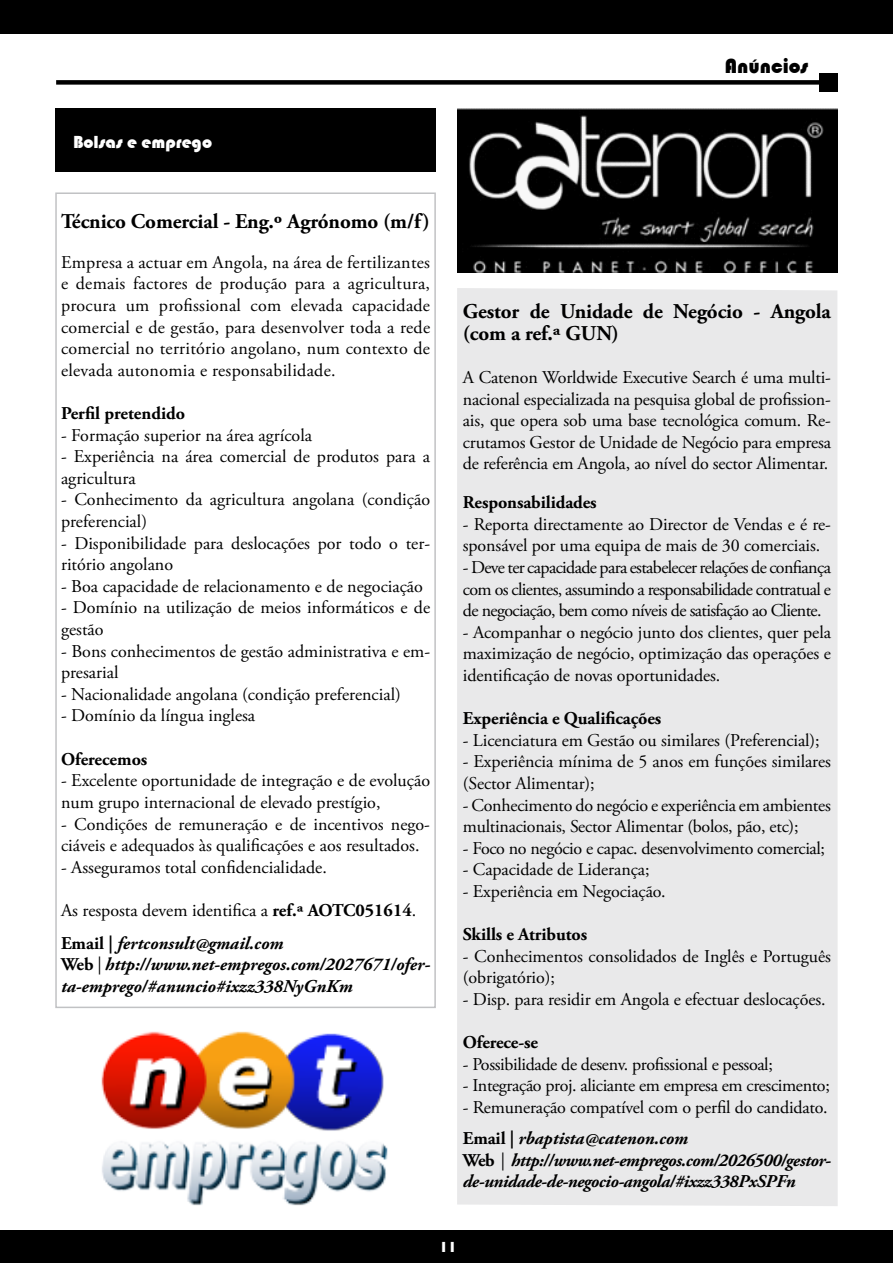
<style>
.page{position:relative;width:893px;height:1263px;background:#fff}
.page>*{position:absolute;margin:0;border:0;box-sizing:border-box;transform-origin:0 0}
.t1{font:700 21px/21.6px "Adobe Garamond Pro";letter-spacing:-.005em;color:#000}
.t2{font:21px "Bauhaus 93";color:#000}
.t3{font:18px/21.6px "Adobe Garamond Pro";letter-spacing:-.005em;color:#000}
.t4{font:700 18px "Adobe Garamond Pro";letter-spacing:-.005em;color:#000}
.t5{font:italic 700 18px/21.6px "Adobe Garamond Pro";letter-spacing:-.025em;color:#000}
.t6{font:italic 700 18px/21.6px "Adobe Garamond Pro";color:#000}
.t7{font:18px "Bauhaus 93";color:#fff}
.t8{font:15px "Bauhaus 93";color:#fff}
.s1{font-weight:700}
.s2{font-weight:700;font-style:italic}
.s3{font-style:normal}
.s4{font-weight:400;font-style:normal}
</style>
<div class="page">
<div style="left:0;top:0;width:893px;height:34px;background:#000"></div>
<div style="left:0;top:1230px;width:893px;height:33px;background:#000"></div>
<div style="left:56px;top:80px;width:773px;height:5px;background:#000"></div>
<div style="left:820px;top:73px;width:18px;height:18px;background:#000"></div>
<div style="left:55px;top:108px;width:381px;height:63px;background:#000"></div>
<img style="left:101px;top:1031px;width:287px;height:175px">
<div style="left:55px;top:192px;width:381px;height:816px;border:2px solid #c1c2c4"></div>
<div style="left:457px;top:288px;width:381px;height:918px;background:#e9e9ea"></div>
<img style="left:457px;top:108px;width:381px;height:165px">
<p class="t2" style="left:725px;top:54px;width:85px">Anúncios</p>
<p class="t7" style="left:73px;top:132px;width:140px">Bolsas e emprego</p>
<p class="t1" style="left:61px;top:211px;width:371px">Técnico Comercial - Eng.º Agrónomo (m/f)</p>
<p class="t3" style="left:61px;top:252px;width:371px;text-align:justify">Empresa a actuar em Angola, na área de fertilizantes e demais factores de produção para a agricultura, procura um profissional com elevada capacidade comercial e de gestão, para desenvolver toda a rede comercial no território angolano, num contexto de elevada autonomia e responsabilidade.</p>
<p class="t4" style="left:61px;top:403px;width:126px">Perfil pretendido</p>
<p class="t3" style="left:61px;top:425px;width:253px">- Formação superior na área agrícola</p>
<p class="t3" style="left:61px;top:446px;width:371px">- Experiência na área comercial de produtos para a agricultura</p>
<p class="t3" style="left:61px;top:490px;width:371px">- Conhecimento da agricultura angolana (condição preferencial)</p>
<p class="t3" style="left:61px;top:533px;width:371px">- Disponibilidade para deslocações por todo o ter&shy;ritório angolano</p>
<p class="t3" style="left:61px;top:576px;width:363px">- Boa capacidade de relacionamento e de negociação</p>
<p class="t3" style="left:61px;top:598px;width:371px">- Domínio na utilização de meios informáticos e de gestão</p>
<p class="t3" style="left:61px;top:641px;width:371px">- Bons conhecimentos de gestão administrativa e em&shy;presarial</p>
<p class="t3" style="left:61px;top:684px;width:341px">- Nacionalidade angolana (condição preferencial)</p>
<p class="t3" style="left:61px;top:706px;width:196px">- Domínio da língua inglesa</p>
<p class="t4" style="left:61px;top:748px;width:88px">Oferecemos</p>
<p class="t3" style="left:61px;top:770px;width:371px">- Excelente oportunidade de integração e de evolução num grupo internacional de elevado prestígio,</p>
<p class="t3" style="left:61px;top:814px;width:371px">- Condições de remuneração e de incentivos nego&shy;ciáveis e adequados às qualificações e aos resultados.</p>
<p class="t3" style="left:61px;top:857px;width:267px">- Asseguramos total confidencialidade.</p>
<p class="t3" style="left:61px;top:894px;width:357px;line-height:32.7px">As resposta devem identifica a <span class="s1">ref.ª AOTC051614</span>.<br><span class="s1">Email |</span> <span class="s2">fertconsult@gmail.com</span></p>
<p class="t6" style="left:61px;top:954px;width:371px"><span class="s3">Web</span> <span class="s4">|</span> http://www.net-empregos.com/2027671/ofer&shy;ta-emprego/#anuncio#ixzz338NyGnKm</p>
<p class="t1" style="left:463px;top:301px;width:370px">Gestor de Unidade de Negócio - Angola (com a ref.ª GUN)</p>
<p class="t3" style="left:463px;top:367px;width:370px;text-align:justify">A Catenon Worldwide Executive Search é uma multi&shy;nacional especializada na pesquisa global de profission&shy;ais, que opera sob uma base tecnológica comum. Re&shy;crutamos Gestor de Unidade de Negócio para empresa de referência em Angola, ao nível do sector Alimentar.</p>
<p class="t4" style="left:463px;top:492px;width:135px">Responsabilidades</p>
<p class="t3" style="left:463px;top:514px;width:370px">- Reporta directamente ao Director de Vendas e é re&shy;sponsável por uma equipa de mais de 30 comerciais.</p>
<p class="t3" style="left:463px;top:557px;width:370px;text-align:justify">- Deve ter capacidade para estabelecer relações de confiança com os clientes, assumindo a responsabilidade contratual e de negociação, bem como níveis de satisfação ao Cliente.</p>
<p class="t3" style="left:463px;top:622px;width:370px;text-align:justify">- Acompanhar o negócio junto dos clientes, quer pela maximização de negócio, optimização das operações e identificação de novas oportunidades.</p>
<p class="t4" style="left:463px;top:708px;width:200px">Experiência e Qualificações</p>
<p class="t3" style="left:463px;top:730px;width:358px">- Licenciatura em Gestão ou similares (Preferencial);</p>
<p class="t3" style="left:463px;top:751px;width:369px">- Experiência mínima de 5 anos em funções similares (Sector Alimentar);</p>
<p class="t3" style="left:463px;top:795px;width:369px">- Conhecimento do negócio e experiência em ambientes multinacionais, Sector Alimentar (bolos, pão, etc);</p>
<p class="t3" style="left:463px;top:838px;width:364px">- Foco no negócio e capac. desenvolvimento comercial;</p>
<p class="t3" style="left:463px;top:859px;width:188px">- Capacidade de Liderança;</p>
<p class="t3" style="left:463px;top:881px;width:204px">- Experiência em Negociação.</p>
<p class="t4" style="left:463px;top:924px;width:126px">Skills e Atributos</p>
<p class="t3" style="left:463px;top:946px;width:369px">- Conhecimentos consolidados de Inglês e Português (obrigatório);</p>
<p class="t3" style="left:463px;top:989px;width:364px">- Disp. para residir em Angola e efectuar deslocações.</p>
<p class="t4" style="left:463px;top:1032px;width:77px">Oferece-se</p>
<p class="t3" style="left:463px;top:1054px;width:311px">- Possibilidade de desenv. profissional e pessoal;</p>
<p class="t3" style="left:463px;top:1075px;width:368px">- Integração proj. aliciante em empresa em crescimento;</p>
<p class="t3" style="left:463px;top:1092px;width:366px;line-height:31.2px">- Remuneração compatível com o perfil do candidato.<br><span class="s1">Email |</span> <span class="s2">rbaptista@catenon.com</span></p>
<p class="t5" style="left:463px;top:1149px;width:369px"><span class="s3">Web</span> <span class="s4">|</span> http://www.net-empregos.com/2026500/gestor&shy;de-unidade-de-negocio-angola/#ixzz338PxSPFn</p>
<p class="t8" style="left:440px;top:1239px;width:19px">11</p>
</div>
